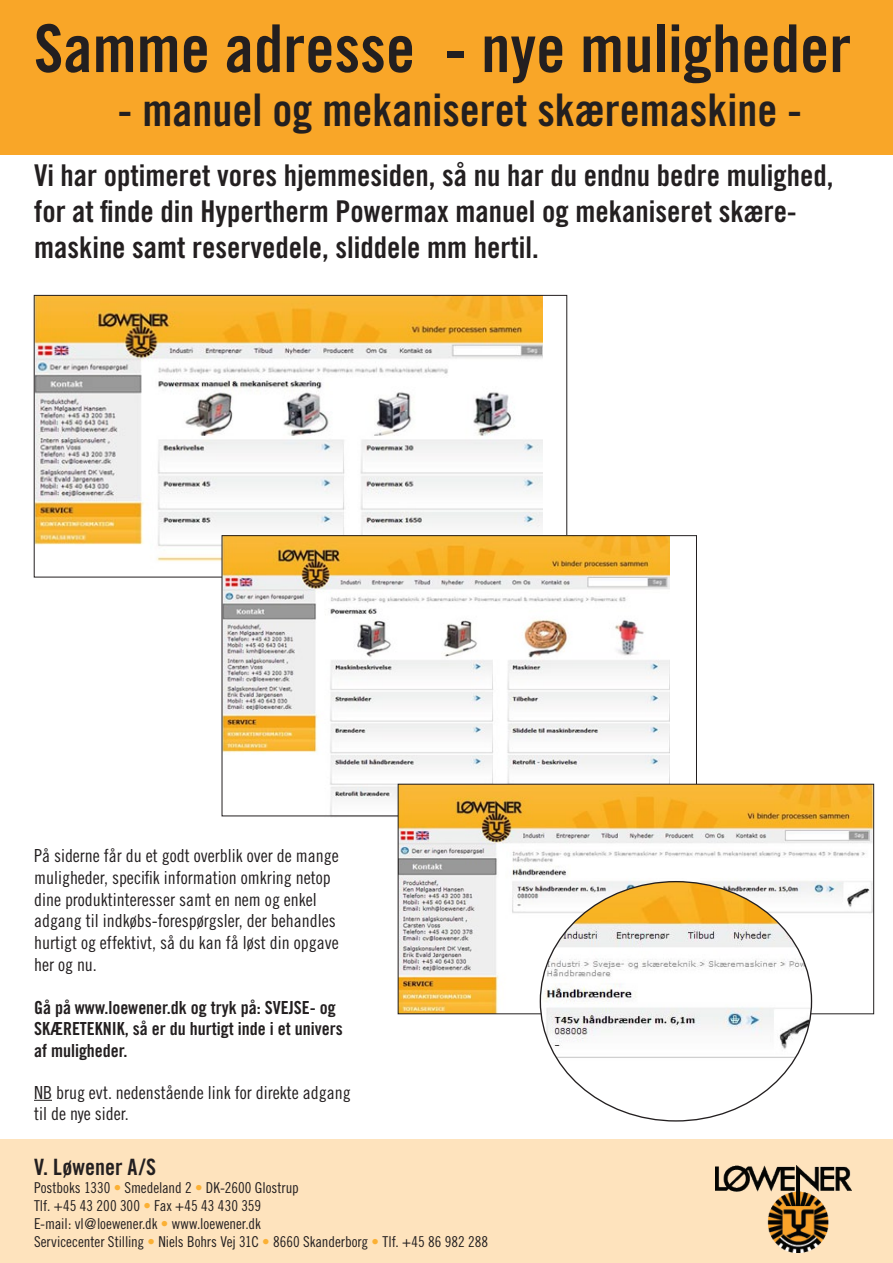
<style>
.page{position:relative;width:893px;height:1263px;background:#fff}
.page>*{position:absolute;margin:0;border:0;box-sizing:border-box;transform-origin:0 0}
.t1{font:66px "Trade Gothic Bold Cond Twenty";color:#231f20}
.t2{font:45px "Trade Gothic Bold Cond Twenty";color:#231f20}
.t3{font:30px/36px "Trade Gothic Bold Cond Twenty";color:#231f20}
.t4{font:22.5px "Trade Gothic Bold Cond Twenty";letter-spacing:.005em;color:#231f20}
.t5{font:18px/21.6px "Trade Gothic Cond Eighteen";color:#231f20}
.t6{font:18px/21.6px "Trade Gothic Bold Cond Twenty";color:#231f20}
.t7{font:15px/18px "Trade Gothic Cond Eighteen";color:#231f20}
.s1{color:#fbb034}
</style>
<div class="page">
<div style="left:0;top:1140px;width:893px;height:123px;background:#fee3bd"></div>
<img style="left:715px;top:1165px;width:136px;height:87px">
<div style="left:0;top:0;width:893px;height:154px;background:#f9a628"></div>
<img style="left:36px;top:297px;width:506px;height:278px">
<img style="left:222px;top:537px;width:448px;height:280px">
<img style="left:400px;top:786px;width:472px;height:226px">
<img style="left:540px;top:882px;width:271px;height:239px">
<svg style="left:34px;top:1100px;width:18px;height:1px"></svg>
<p class="t1" style="left:34px;top:8px;width:819px">Samme adresse - nye muligheder</p>
<p class="t2" style="left:118px;top:83px;width:686px">- manuel og mekaniseret skæremaskine -</p>
<p class="t3" style="left:34px;top:157px;width:801px">Vi har optimeret vores hjemmesiden, så nu har du endnu bedre mulighed, for at finde din Hypertherm Powermax manuel og mekaniseret skære&shy;maskine samt reservedele, sliddele mm hertil.</p>
<p class="t5" style="left:34px;top:845px;width:306px">På siderne får du et godt overblik over de mange muligheder, specifik information omkring netop dine produktinteresser samt en nem og enkel adgang til indkøbs-forespørgsler, der behandles hurtigt og effektivt, så du kan få løst din opgave her og nu.</p>
<p class="t6" style="left:34px;top:996px;width:310px">Gå på www.loewener.dk og tryk på: SVEJSE- og<br>SKÆRETEKNIK, så er du hurtigt inde i et univers af muligheder.</p>
<p class="t5" style="left:34px;top:1081px;width:318px">NB brug evt. nedenstående link for direkte adgang til de nye sider.</p>
<p class="t4" style="left:34px;top:1153px;width:124px">V. Løwener A/S</p>
<p class="t7" style="left:34px;top:1178px;width:266px">Postboks 1330 <span class="s1">•</span> Smedeland 2 <span class="s1">•</span> DK-2600 Glostrup<br>Tlf. +45 43 200 300 <span class="s1">•</span> Fax +45 43 430 359<br>E-mail: vl@loewener.dk <span class="s1">•</span> www.loewener.dk</p>
<p class="t7" style="left:34px;top:1232px;width:456px">Servicecenter Stilling <span class="s1">•</span> Niels Bohrs Vej 31C <span class="s1">•</span> 8660 Skanderborg <span class="s1">•</span> Tlf. +45 86 982 288</p>
</div>
